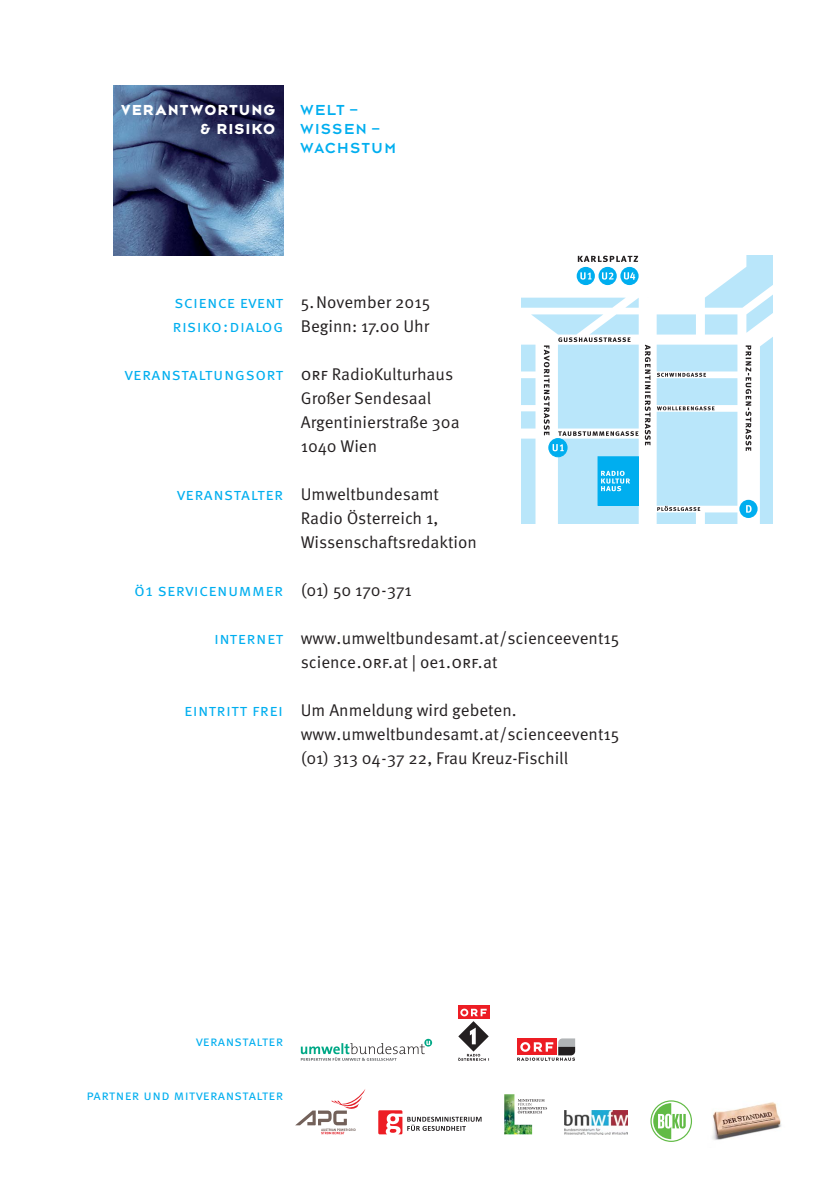
<style>
.page{position:relative;width:840px;height:1191px;background:#fff}
.page>*{position:absolute;margin:0;border:0;box-sizing:border-box;transform-origin:0 0}
.t1{font:17px/24px "Meta Pro";color:#231f20}
.t2{font:17px "Meta Pro";color:#00aeef}
.t3{font:16px/19px "Bonn Book Caps";letter-spacing:.1em;color:#00aeef}
.t4{font:16px/19px "Bonn Bold Caps";letter-spacing:.1em;color:#fff;text-align:right}
.t5{font:14px "Meta Pro";letter-spacing:.02em;color:#00aeef}
.s1{color:#00aeef}
</style>
<div class="page">
<svg style="left:521px;top:255px;width:251px;height:268px;fill:#b9e6fa"></svg>
<svg style="left:558px;top:431px;width:80px;height:5px"></svg>
<svg style="left:644px;top:345px;width:6px;height:100px"></svg>
<svg style="left:543px;top:345px;width:6px;height:90px"></svg>
<svg style="left:745px;top:345px;width:6px;height:106px"></svg>
<svg style="left:656px;top:373px;width:49px;height:4px"></svg>
<svg style="left:657px;top:506px;width:42px;height:5px"></svg>
<svg style="left:577px;top:256px;width:60px;height:6px"></svg>
<svg style="left:558px;top:337px;width:72px;height:5px"></svg>
<svg style="left:656px;top:406px;width:58px;height:4px"></svg>
<div style="left:597px;top:456px;width:41px;height:49px;border:1px solid #00aeef"></div>
<div style="left:597px;top:457px;width:41px;height:48px;background:#00aeef"></div>
<div style="left:739px;top:500px;width:18px;height:18px;background:#00aeef;border-radius:50%"></div>
<svg style="left:746px;top:505px;width:5px;height:7px"></svg>
<div style="left:548px;top:438px;width:19px;height:19px;border:1px solid #00aeef;border-radius:50%"></div>
<div style="left:548px;top:438px;width:18px;height:19px;background:#00aeef;border-radius:50%"></div>
<svg style="left:552px;top:444px;width:11px;height:7px"></svg>
<div style="left:576px;top:267px;width:18px;height:18px;background:#00aeef;border-radius:50%"></div>
<svg style="left:580px;top:272px;width:11px;height:8px"></svg>
<div style="left:598px;top:267px;width:18px;height:18px;background:#00aeef;border-radius:50%"></div>
<svg style="left:602px;top:272px;width:11px;height:8px"></svg>
<div style="left:620px;top:267px;width:18px;height:18px;background:#00aeef;border-radius:50%"></div>
<svg style="left:623px;top:272px;width:11px;height:8px"></svg>
<svg style="left:601px;top:471px;width:28px;height:20px"></svg>
<div style="left:457px;top:1005px;width:32px;height:14px;background:#ed1d24"></div>
<svg style="left:457px;top:1008px;width:31px;height:52px"></svg>
<svg style="left:517px;top:1038px;width:58px;height:22px"></svg>
<svg style="left:424px;top:1038px;width:8px;height:8px"></svg>
<svg style="left:300px;top:1040px;width:130px;height:20px"></svg>
<img style="left:113px;top:85px;width:170px;height:170px">
<img style="left:712px;top:1102px;width:70px;height:38px">
<svg style="left:650px;top:1100px;width:41px;height:42px"></svg>
<svg style="left:532px;top:1099px;width:14px;height:14px"></svg>
<img style="left:504px;top:1094px;width:28px;height:40px">
<svg style="left:295px;top:1089px;width:70px;height:45px"></svg>
<img style="left:564px;top:1110px;width:63px;height:25px">
<svg style="left:378px;top:1110px;width:103px;height:24px"></svg>
<p class="t4" style="left:121px;top:100px;width:155px">VERANTWORTUNG &amp; RISIKO</p>
<p class="t3" style="left:300px;top:100px;width:97px">WELT –<br>WISSEN –<br>WACHSTUM</p>
<p class="t1" style="left:172px;top:290px;width:259px"><span class="s1">SCIEN CE EVENT</span> 5.November 2015<br><span class="s1">RISIKO:DIALOG</span> Beginn: 17.00 Uhr</p>
<p class="t1" style="left:300px;top:362px;width:160px;text-indent:-176px"><span class="s1">VERAN STALTUN GSORT</span> ORF RadioKulturhaus<br>Großer Sendesaal<br>Argentinierstraße 30a<br>1040 Wien</p>
<p class="t1" style="left:300px;top:482px;width:177px;text-indent:-123px"><span class="s1">VERAN STALTER</span> Umweltbundesamt<br>Radio Österreich 1,<br>Wissenschaftsredaktion</p>
<p class="t2" style="left:134px;top:579px;width:42px">Ö1 Service</p>
<p class="t2" style="left:217px;top:579px;width:23px">nummer</p>
<p class="t1" style="left:300px;top:578px;width:113px">(01) 50 170-371</p>
<p class="t1" style="left:300px;top:626px;width:320px;text-indent:-87px"><span class="s1">INTERN ET</span> www.umweltbundesamt.at/scienceevent15 science.ORF.at | oe1.ORF.at</p>
<p class="t1" style="left:300px;top:698px;width:320px;text-indent:-117px"><span class="s1">EINTRITT FREI</span> Um Anmeldung wird gebeten. www.umweltbundesamt.at/scienceevent15 (01) 313 04-37 22, Frau Kreuz-Fischill</p>
<p class="t5" style="left:196px;top:1032px;width:47px">Veranstalter</p>
<p class="t5" style="left:86px;top:1086px;width:8px">part</p>
<p class="t5" style="left:116px;top:1086px;width:67px">ner und mitvera</p>
<p class="t5" style="left:226px;top:1086px;width:17px">nstalter</p>
</div>
